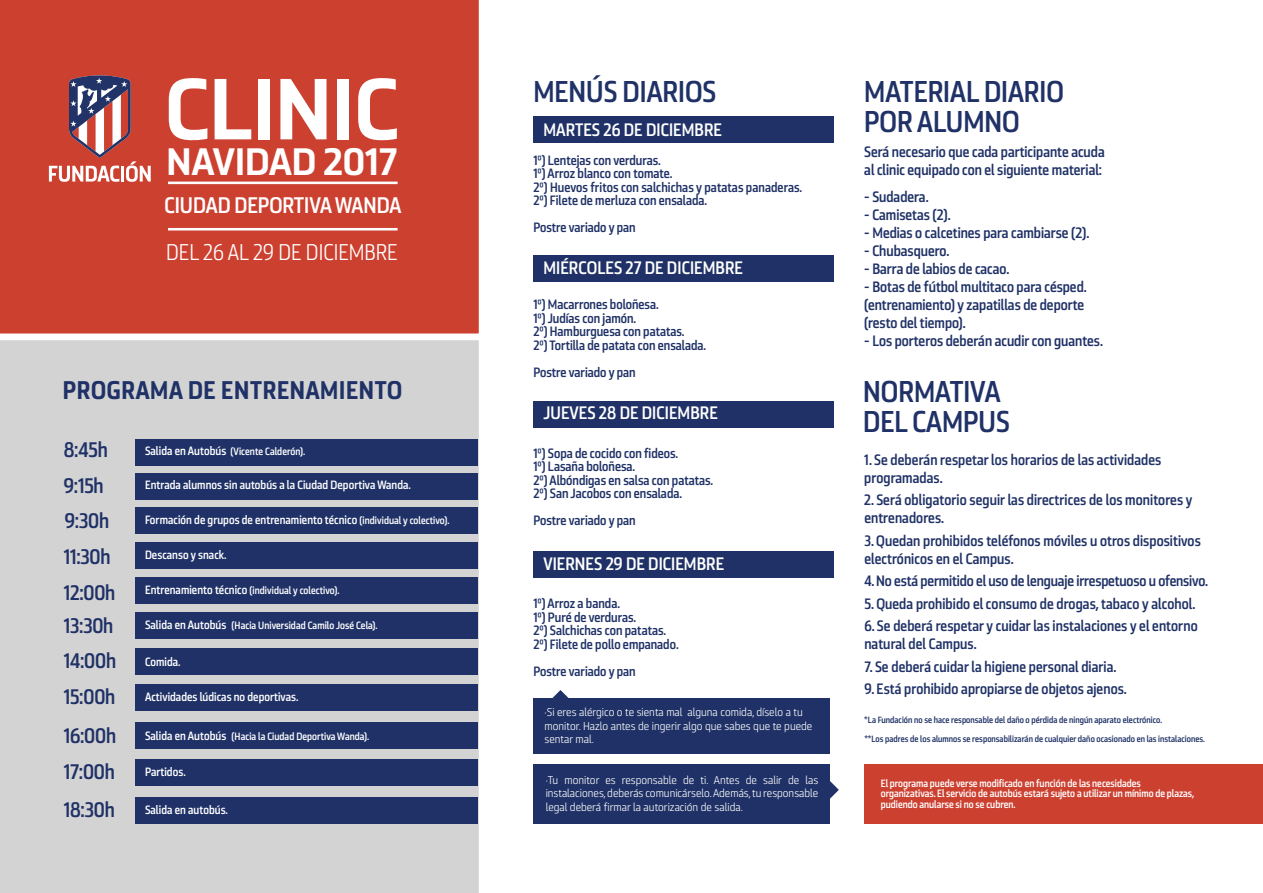
<style>
.page{position:relative;width:1263px;height:893px;background:#fff}
.page>*{position:absolute;margin:0;border:0;box-sizing:border-box;transform-origin:0 0}
.t1{font:86.25px "Ranelte Nor Bol";color:#fff}
.t2{font:38.1px "Ranelte Nor Bol";color:#fff}
.t3{font:30px/30px "Ranelte Con Dem";color:#1f3166}
.t4{font:25.5px "Ranelte Con Bol";letter-spacing:.03em;color:#1f3166}
.t5{font:22.65px "Ranelte Con Boo";color:#fff}
.t6{font:22.5px "Ranelte Con Dem";color:#fff}
.t7{font:21px/35.7px "Ranelte Con Dem";letter-spacing:-.01em;color:#1f3166}
.t8{font:18px "Ranelte Con Dem";letter-spacing:.005em;color:#fff}
.t9{font:15px/18px "Ranelte Con Dem";color:#1f3166}
.t10{font:13.5px/13.5px "Ranelte Con Dem";color:#1f3166}
.t11{font:12px "Ranelte Con Dem";letter-spacing:.005em;color:#fff}
.t12{font:11.25px/13.5px "Ranelte Nor Boo";color:#fff}
.t13{font:10.5px/10.5px "Ranelte Con Dem";color:#fff}
.t14{font:9px/18.9px "Ranelte Con Dem";letter-spacing:.005em;color:#1f3166}
.s1{font-size:12px}
.s2{font-size:10.5px}
</style>
<div class="page">
<div style="left:0;top:0;width:479px;height:334px;background:#cc4030"></div>
<div style="left:0;top:340px;width:479px;height:553px;background:#d3d3d3"></div>
<div style="left:533px;top:117px;width:300px;height:26px;background:#1f3166"></div>
<div style="left:533px;top:255px;width:300px;height:26px;background:#1f3166"></div>
<div style="left:533px;top:401px;width:300px;height:26px;background:#1f3166"></div>
<div style="left:533px;top:551px;width:300px;height:27px;background:#1f3166"></div>
<div style="left:864px;top:764px;width:399px;height:60px;background:#cc4030"></div>
<div style="left:135px;top:439px;width:343px;height:27px;background:#1f3166"></div>
<div style="left:135px;top:473px;width:343px;height:26px;background:#1f3166"></div>
<div style="left:135px;top:507px;width:343px;height:27px;background:#1f3166"></div>
<div style="left:135px;top:543px;width:343px;height:26px;background:#1f3166"></div>
<div style="left:135px;top:577px;width:343px;height:26px;background:#1f3166"></div>
<div style="left:135px;top:612px;width:343px;height:26px;background:#1f3166"></div>
<div style="left:135px;top:685px;width:343px;height:26px;background:#1f3166"></div>
<div style="left:135px;top:722px;width:343px;height:26px;background:#1f3166"></div>
<div style="left:135px;top:759px;width:343px;height:27px;background:#1f3166"></div>
<div style="left:135px;top:797px;width:343px;height:27px;background:#1f3166"></div>
<div style="left:533px;top:699px;width:296px;height:55px;background:#1f3166"></div>
<svg style="left:542px;top:690px;width:37px;height:9px"></svg>
<div style="left:533px;top:764px;width:296px;height:59px;background:#1f3166"></div>
<svg style="left:829px;top:772px;width:10px;height:36px"></svg>
<div style="left:135px;top:648px;width:343px;height:26px;background:#1f3166"></div>
<svg style="left:49px;top:75px;width:102px;height:107px"></svg>
<h1 class="t1" style="left:165px;top:56px;width:235px">CLINIC</h1>
<h2 class="t2" style="left:167px;top:138px;width:232px">NAVIDAD 2017</h2>
<h3 class="t6" style="left:164px;top:192px;width:238px">CIUDAD DEPORTIVAWANDA</h3>
<h3 class="t5" style="left:166px;top:239px;width:233px">DEL 26 AL 29 DE DICIEMBRE</h3>
<h3 class="t4" style="left:63px;top:374px;width:341px">PROGRAMA DE ENTRENAMIENTO</h3>
<h3 class="t7" style="left:64px;top:432px;width:53px">8:45h<br>9:15h<br>9:30h<br>11:30h<br>12:00h</h3>
<h3 class="t7" style="left:64px;top:608px;width:51px">13:30h</h3>
<h3 class="t7" style="left:64px;top:643px;width:54px">14:00h<br>15:00h</h3>
<h3 class="t7" style="left:64px;top:718px;width:54px">16:00h<br>17:00h</h3>
<h3 class="t7" style="left:64px;top:792px;width:52px">18:30h</h3>
<p class="t13" style="left:145px;top:446px;width:162px"><span class="s1">Salida en Autobús</span> (Vicente Calderón).</p>
<p class="t11" style="left:145px;top:477px;width:267px">Entrada alumnos sin autobús a la Ciudad Deportiva Wanda.</p>
<p class="t11" style="left:145px;top:513px;width:306px">Formación de grupos de entrenamiento técnico <span class="s2">(individual y colectivo).</span></p>
<p class="t11" style="left:145px;top:548px;width:83px">Descanso y snack.</p>
<p class="t13" style="left:145px;top:585px;width:196px"><span class="s1">Entrenamiento técnico</span> (individual y colectivo).</p>
<p class="t13" style="left:145px;top:620px;width:234px"><span class="s1">Salida en Autobús</span> (Hacia Universidad Camilo José Cela).</p>
<p class="t11" style="left:145px;top:654px;width:37px">Comida.</p>
<p class="t11" style="left:145px;top:690px;width:155px">Actividades lúdicas no deportivas.</p>
<p class="t13" style="left:145px;top:731px;width:226px"><span class="s1">Salida en Autobús</span> (Hacia la Ciudad Deportiva Wanda).</p>
<p class="t11" style="left:145px;top:764px;width:42px">Partidos.</p>
<p class="t11" style="left:145px;top:802px;width:85px">Salida en autobús.</p>
<h3 class="t3" style="left:533px;top:77px;width:184px">MENÚS DIARIOS</h3>
<p class="t8" style="left:543px;top:118px;width:180px">MARTES 26 DE DICIEMBRE</p>
<p class="t10" style="left:533px;top:154px;width:270px">1º) Lentejas con verduras.<br>1º) Arroz blanco con tomate.<br>2º) Huevos fritos con salchichas y patatas panaderas.<br>2º) Filete de merluza con ensalada.</p>
<p class="t10" style="left:533px;top:221px;width:104px">Postre variado y pan</p>
<p class="t8" style="left:543px;top:256px;width:201px">MIÉRCOLES 27 DE DICIEMBRE</p>
<p class="t10" style="left:533px;top:298px;width:174px">1º) Macarrones boloñesa.<br>1º)Judías con jamón.<br>2º) Hamburguesa con patatas.<br>2º) Tortilla de patata con ensalada.</p>
<p class="t10" style="left:533px;top:366px;width:104px">Postre variado y pan</p>
<p class="t8" style="left:543px;top:402px;width:176px">JUEVES 28 DE DICIEMBRE</p>
<h3 class="t3" style="left:864px;top:77px;width:201px">MATERIAL DIARIO<br>POR ALUMNO</h3>
<p class="t9" style="left:864px;top:143px;width:242px">Será necesario que cada participante acuda al clinic equipado con el siguiente material:</p>
<p class="t9" style="left:864px;top:188px;width:66px">- Sudadera.</p>
<p class="t9" style="left:864px;top:206px;width:88px">- Camisetas (2).</p>
<p class="t9" style="left:864px;top:224px;width:227px">- Medias o calcetines para cambiarse (2).</p>
<p class="t9" style="left:864px;top:242px;width:87px">- Chubasquero.</p>
<p class="t9" style="left:864px;top:260px;width:147px">- Barra de labios de cacao.</p>
<p class="t9" style="left:864px;top:278px;width:224px">- Botas de fútbol multitaco para césped. (entrenamiento) y zapatillas de deporte (resto del tiempo).</p>
<p class="t9" style="left:864px;top:332px;width:240px">- Los porteros deberán acudir con guantes.</p>
<h3 class="t3" style="left:863px;top:377px;width:148px">NORMATIVA<br>DEL CAMPUS</h3>
<p class="t10" style="left:533px;top:446px;width:181px">1º) Sopa de cocido con fideos.<br>1º) Lasaña boloñesa.<br>2º) Albóndigas en salsa con patatas.<br>2º) San Jacobos con ensalada.</p>
<p class="t10" style="left:533px;top:514px;width:104px">Postre variado y pan</p>
<p class="t9" style="left:864px;top:451px;width:298px">1. Se deberán respetar los horarios de las actividades programadas.</p>
<p class="t9" style="left:864px;top:491px;width:329px">2. Será obligatorio seguir las directrices de los monitores y entrenadores.</p>
<p class="t9" style="left:864px;top:532px;width:338px">3. Quedan prohibidos teléfonos móviles u otros dispositivos electrónicos en el Campus.</p>
<p class="t9" style="left:864px;top:572px;width:345px">4.No está permitido el uso de lenguaje irrespetuoso u ofensivo.</p>
<p class="t9" style="left:864px;top:595px;width:333px">5. Queda prohibido el consumo de drogas,tabaco y alcohol.</p>
<p class="t9" style="left:864px;top:617px;width:335px">6. Se deberá respetar y cuidar las instalaciones y el entorno natural del Campus.</p>
<p class="t9" style="left:864px;top:658px;width:254px">7. Se deberá cuidar la higiene personal diaria.</p>
<p class="t9" style="left:864px;top:680px;width:264px">9. Está prohibido apropiarse de objetos ajenos.</p>
<p class="t14" style="left:864px;top:710px;width:342px">*La Fundación no se hace responsable del daño o pérdida de ningún aparato electrónico.<br>**Los padres de los alumnos se responsabilizarán de cualquier daño ocasionado en las instalaciones.</p>
<p class="t8" style="left:543px;top:552px;width:182px">VIERNES 29 DE DICIEMBRE</p>
<p class="t10" style="left:533px;top:597px;width:147px">1º) Arroz a banda.<br>1º) Puré de verduras.<br>2º) Salchichas con patatas.<br>2º) Filete de pollo empanado.</p>
<p class="t10" style="left:533px;top:664px;width:104px">Postre variado y pan</p>
<p class="t12" style="left:545px;top:706px;width:269px">·Si eres alérgico o te sienta mal alguna comida, díselo a tu monitor. Hazlo antes de ingerir algo que sabes que te puede sentar mal.</p>
<p class="t12" style="left:546px;top:773px;width:274px;text-align:justify">·Tu monitor es responsable de ti. Antes de salir de las instalaciones,deberás comunicárselo.Además,tu responsable legal deberá firmar la autorización de salida.</p>
<p class="t13" style="left:881px;top:778px;width:315px">El programa puede verse modificado en función de las necesidades organizativas. El servicio de autobús estará sujeto a utilizar un mínimo de plazas, pudiendo anularse si no se cubren.</p>
</div>
